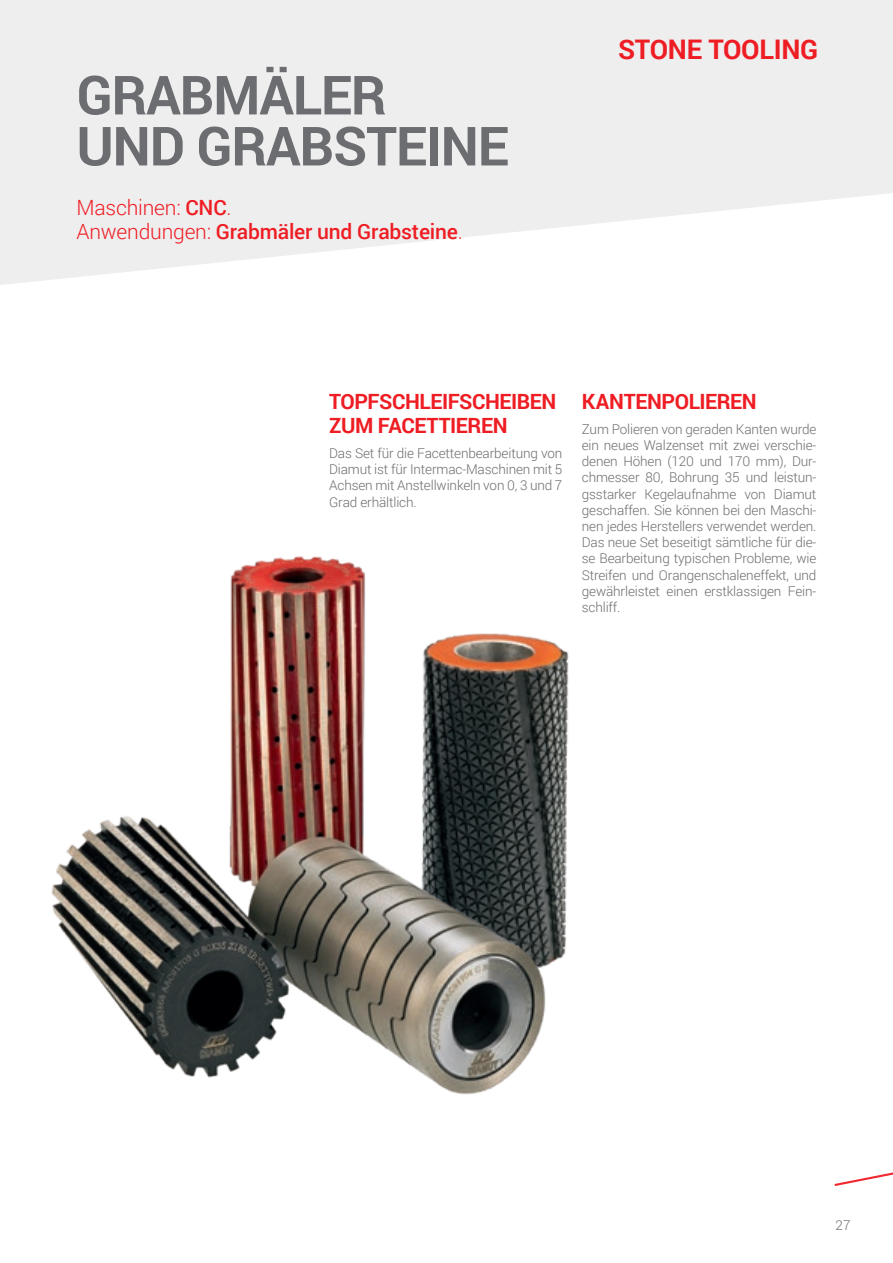
<style>
.page{position:relative;width:893px;height:1263px;background:#fff}
.page>*{position:absolute;margin:0;border:0;box-sizing:border-box;transform-origin:0 0}
.t1{font:700 54px/51px "Roboto";letter-spacing:-.02em;color:#6c6d70}
.t2{font:700 27px "Roboto";letter-spacing:-.01em;color:#ee1d23}
.t3{font:700 21px/24px "Roboto";letter-spacing:-.02em;color:#ee1d23}
.t4{font:500 21px "Roboto";letter-spacing:-.01em;color:#ee1d23}
.t5{font:300 21px "Roboto";letter-spacing:-.01em;color:#ee1d23}
.t6{font:300 13.5px/16.2px "Roboto";letter-spacing:-.01em;color:#6c6d70;text-align:justify}
.s1{font-weight:500}
.s2{font-weight:300}
</style>
<div class="page">
<svg style="left:0;top:0;width:893px;height:285px;fill:#eeeeef"></svg>
<img style="left:51px;top:556px;width:518px;height:539px">
<svg style="left:835px;top:1172px;width:58px;height:14px"></svg>
<p class="t1" style="left:77px;top:68px;width:434px">GRABMÄLER<br>UND GRABSTEINE</p>
<p class="t5" style="left:77px;top:193px;width:156px">Maschinen: <span class="s1">CNC</span>.</p>
<p class="t4" style="left:77px;top:217px;width:388px"><span class="s2">Anwendungen:</span> Grabmäler und Grabsteine<span class="s2">.</span></p>
<p class="t2" style="left:618px;top:30px;width:202px">STONE TOOLING</p>
<p class="t3" style="left:329px;top:389px;width:229px">TOPFSCHLEIFSCHEIBEN<br>ZUM FACETTIEREN</p>
<p class="t6" style="left:329px;top:445px;width:235px">Das Set für die Facettenbearbeitung von Diamut ist für Intermac-Maschinen mit 5<br>Achsen mit Anstellwinkeln von 0, 3 und 7<br>Grad erhältlich.</p>
<p class="t3" style="left:582px;top:389px;width:177px">KANTENPOLIEREN</p>
<p class="t6" style="left:582px;top:420px;width:236px">Zum Polieren von geraden Kanten wurde ein neues Walzenset mit zwei verschie&shy;denen Höhen (120 und 170 mm), Dur&shy;chmesser 80, Bohrung 35 und leistun&shy;gsstarker Kegelaufnahme von Diamut geschaffen. Sie können bei den Maschi&shy;nen jedes Herstellers verwendet werden.<br>Das neue Set beseitigt sämtliche für die&shy;se Bearbeitung typischen Probleme, wie Streifen und Orangenschaleneffekt, und gewährleistet einen erstklassigen Fein&shy;schliff.</p>
<p class="t6" style="left:836px;top:1216px;width:16px">27</p>
</div>
